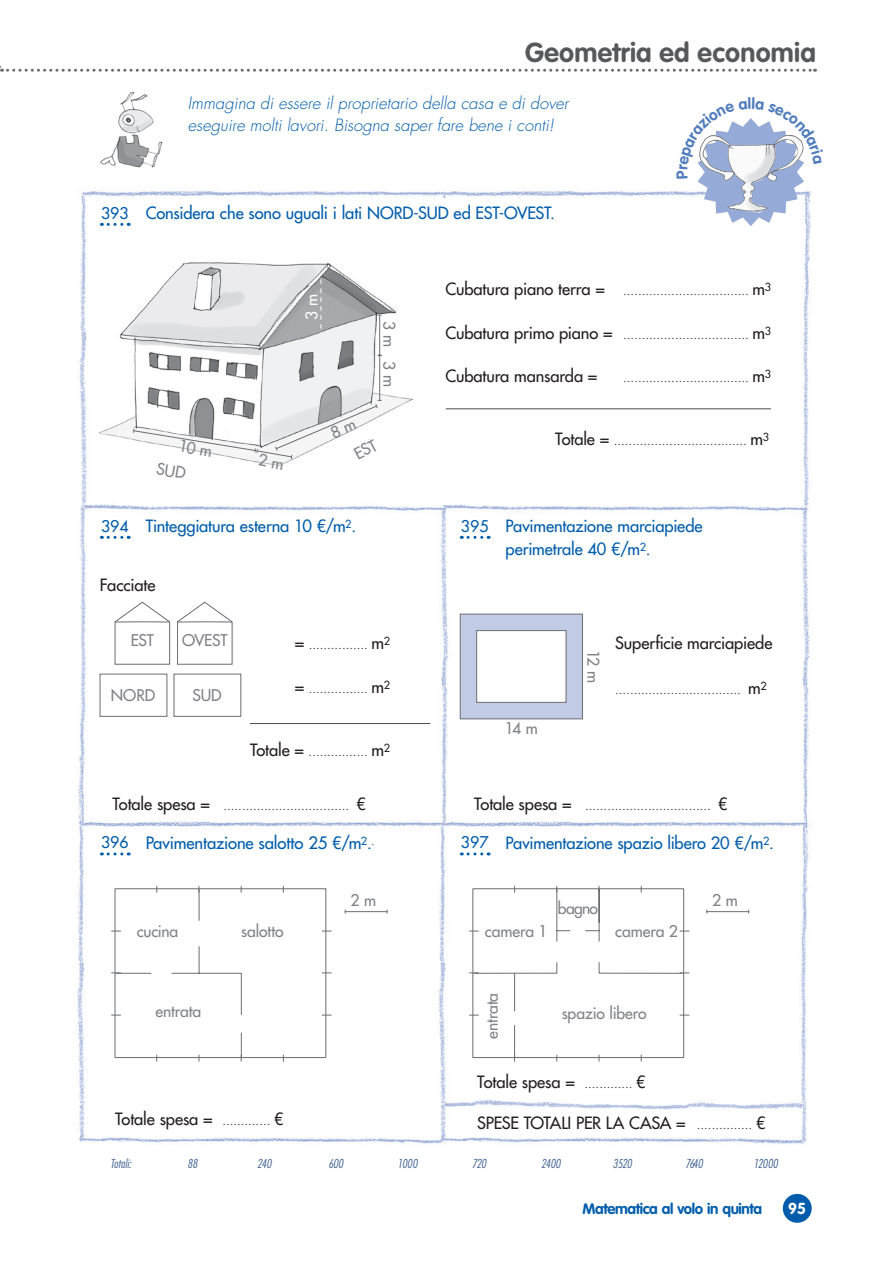
<style>
.page{position:relative;width:893px;height:1263px;background:#fff}
.page>*{position:absolute;margin:0;border:0;box-sizing:border-box;transform-origin:0 0}
.t1{font:700 27px "VAG Rounded Std";letter-spacing:.01em;color:#57585a}
.t2{font:500 16.65px "Futura Std";letter-spacing:-.005em;color:#015dab}
.t3{font:500 16.5px/22.5px "Futura Std";letter-spacing:-.005em;color:#015dab}
.t4{font:500 16.5px "Futura Std";letter-spacing:-.01em;color:#231f20}
.t5{font:italic 300 16.5px/22.5px "Futura Std";color:#015dab}
.t6{font:500 15.75px/26.1px "Futura Std";letter-spacing:-.01em;color:#808285}
.t7{font:500 15.75px "Futura Std";letter-spacing:.01em;color:#015dab}
.t8{font:700 15.75px "VAG Rounded Std";color:#fff}
.t9{font:500 15.75px "Futura Std";color:#fff}
.t10{font:700 15px "VAG Rounded Std";letter-spacing:-.025em;color:#015dab}
.t11{font:12px "Futura Std";color:#3e3e3f}
.t12{font:italic 300 condensed 12px "Futura Std";letter-spacing:-.01em;color:#3b5e92}
.s1{font-weight:500;font-size:16.5px;color:#231f20}
.s2{font-size:16.5px}
.s3{font-weight:400;font-size:12px;color:#3e3e3f}
</style>
<div class="page">
<div style="left:783px;top:1194px;width:29px;height:29px;background:#015dab;border-radius:50%"></div>
<img style="left:77px;top:191px;width:734px;height:953px">
<img style="left:100px;top:254px;width:315px;height:218px">
<svg style="left:321px;top:279px;width:1px;height:50px"></svg>
<svg style="left:0;top:65px;width:816px;height:7px"></svg>
<div style="left:438px;top:199px;width:12px;height:306px;background:#fff"></div>
<hr style="left:379px;top:355px;width:1px;height:45px;background:#6c6d70">
<hr style="left:379px;top:315px;width:1px;height:40px;background:#6c6d70">
<hr style="left:345px;top:911px;width:42px;height:1px;background:#6c6d70">
<hr style="left:707px;top:911px;width:42px;height:1px;background:#6c6d70">
<svg style="left:101px;top:206px;width:28px;height:20px"></svg>
<svg style="left:101px;top:517px;width:28px;height:22px"></svg>
<svg style="left:101px;top:835px;width:28px;height:20px"></svg>
<svg style="left:461px;top:519px;width:28px;height:20px"></svg>
<svg style="left:461px;top:835px;width:29px;height:20px"></svg>
<hr style="left:446px;top:408px;width:325px;height:1px;background:#4b4c4d">
<hr style="left:250px;top:723px;width:180px;height:1px;background:#4b4c4d">
<svg style="left:99px;top:673px;width:143px;height:44px"></svg>
<svg style="left:112px;top:886px;width:130px;height:175px"></svg>
<svg style="left:469px;top:886px;width:220px;height:175px"></svg>
<img style="left:100px;top:92px;width:63px;height:76px">
<div style="left:460px;top:614px;width:123px;height:105px;background:#c1cbe6;border:1px solid #6c6d70"></div>
<div style="left:476px;top:630px;width:90px;height:73px;background:#fff;border:1px solid #6c6d70"></div>
<svg style="left:114px;top:601px;width:119px;height:64px"></svg>
<img style="left:446px;top:1095px;width:356px;height:26px">
<svg style="left:133px;top:400px;width:248px;height:70px"></svg>
<svg style="left:676px;top:118px;width:135px;height:108px"></svg>
<h1 class="t1" style="left:525px;top:37px;width:292px">Geometria ed economia</h1>
<h3 class="t5" style="left:188px;top:92px;width:382px">Immagina di essere il proprietario della casa e di dover eseguire molti lavori. Bisogna saper fare bene i conti!</h3>
<h3 class="t7" style="left:101px;top:203px;width:29px">393</h3>
<h3 class="t3" style="left:146px;top:202px;width:411px">Considera che sono uguali i lati NORD-SUD ed EST-OVEST.</h3>
<h3 class="t9" style="left:302px;top:320px;width:27px;rotate:-90deg">3 m</h3>
<h3 class="t7" style="left:101px;top:516px;width:29px">394</h3>
<h3 class="t6" style="left:163px;top:430px;width:53px;text-indent:18px;rotate:9deg">10 m<br>SUD</h3>
<h3 class="t3" style="left:146px;top:515px;width:212px">Tinteggiatura esterna 10 €/m<sup>2</sup>.</h3>
<h3 class="t6" style="left:402px;top:321px;width:27px;rotate:90deg">3 m</h3>
<h3 class="t6" style="left:402px;top:361px;width:27px;rotate:90deg">3 m</h3>
<p class="t11" style="left:446px;top:283px;width:327px"><span class="s1">Cubatura piano terra =</span> .................................. <span class="s1">m</span><sup>3</sup></p>
<p class="t11" style="left:446px;top:327px;width:327px"><span class="s1">Cubatura primo piano =</span> .................................. <span class="s1">m</span><sup>3</sup></p>
<h3 class="t4" style="left:446px;top:366px;width:153px">Cubatura mansarda =</h3>
<p class="t11" style="left:623px;top:370px;width:149px">.................................. <span class="s1">m</span><sup>3</sup></p>
<p class="t11" style="left:555px;top:433px;width:215px"><span class="s1">Totale =</span> .................................... <span class="s1">m</span><sup>3</sup></p>
<h3 class="t7" style="left:461px;top:516px;width:29px">395</h3>
<h3 class="t3" style="left:506px;top:515px;width:198px">Pavimentazione marciapiede perimetrale 40 €/m<sup>2</sup>.</h3>
<h3 class="t4" style="left:100px;top:574px;width:57px">Facciate</h3>
<h3 class="t6" style="left:131px;top:627px;width:25px">EST</h3>
<h3 class="t6" style="left:111px;top:682px;width:46px">NORD</h3>
<h3 class="t6" style="left:182px;top:627px;width:47px">OVEST</h3>
<h3 class="t6" style="left:193px;top:682px;width:31px">SUD</h3>
<p class="t11" style="left:295px;top:637px;width:97px"><span class="s1">=</span> ................ <span class="s1">m</span><sup>2</sup></p>
<p class="t11" style="left:295px;top:681px;width:97px"><span class="s1">=</span> ................ <span class="s1">m</span><sup>2</sup></p>
<p class="t11" style="left:250px;top:744px;width:141px"><span class="s1">Totale =</span> ................ <span class="s1">m</span><sup>2</sup></p>
<h3 class="t6" style="left:505px;top:715px;width:35px">14 m</h3>
<h3 class="t6" style="left:606px;top:650px;width:35px;rotate:90deg">12 m</h3>
<h3 class="t4" style="left:615px;top:633px;width:159px">Superficie marciapiede</h3>
<p class="t11" style="left:615px;top:682px;width:153px">.................................. <span class="s1">m</span><sup>2</sup></p>
<p class="t11" style="left:112px;top:797px;width:255px"><span class="s1">Totale spesa =</span> .................................. <span class="s1">€</span></p>
<p class="t11" style="left:474px;top:797px;width:255px"><span class="s1">Totale spesa =</span> .................................. <span class="s1">€</span></p>
<h3 class="t7" style="left:101px;top:832px;width:29px">396</h3>
<h2 class="t2" style="left:146px;top:832px;width:230px">Pavimentazione salotto 25 €/m<sup>2</sup><span class="s2">.</span><sup>.</sup></h2>
<h3 class="t7" style="left:461px;top:832px;width:29px">397</h3>
<h3 class="t3" style="left:506px;top:831px;width:270px">Pavimentazione spazio libero 20 €/m<sup>2</sup>.</h3>
<h3 class="t6" style="left:350px;top:887px;width:27px">2 m</h3>
<h3 class="t6" style="left:712px;top:887px;width:27px">2 m</h3>
<h3 class="t6" style="left:558px;top:895px;width:42px">bagno</h3>
<h3 class="t6" style="left:241px;top:918px;width:44px">salotto</h3>
<h3 class="t6" style="left:137px;top:918px;width:43px">cucina</h3>
<h3 class="t6" style="left:485px;top:918px;width:64px">camera 1</h3>
<h3 class="t6" style="left:615px;top:918px;width:64px">camera 2</h3>
<h3 class="t6" style="left:156px;top:999px;width:47px">entrata</h3>
<h3 class="t6" style="left:479px;top:1039px;width:47px;rotate:-90deg">entrata</h3>
<h3 class="t6" style="left:562px;top:1000px;width:86px">spazio libero</h3>
<h3 class="t4" style="left:115px;top:1108px;width:170px">Totale spesa = <span class="s3">.............</span> €</h3>
<h3 class="t4" style="left:477px;top:1071px;width:170px">Totale spesa = <span class="s3">.............</span> €</h3>
<h3 class="t4" style="left:477px;top:1113px;width:290px">SPESE TOTALI PER LA CASA = <span class="s3">...............</span> €</h3>
<p class="t12" style="left:110px;top:1156px;width:22px">Totali:</p>
<p class="t12" style="left:188px;top:1156px;width:11px">88</p>
<p class="t12" style="left:257px;top:1156px;width:16px">240</p>
<p class="t12" style="left:328px;top:1156px;width:16px">600</p>
<p class="t12" style="left:398px;top:1156px;width:21px">1000</p>
<p class="t12" style="left:472px;top:1156px;width:16px">720</p>
<p class="t12" style="left:541px;top:1156px;width:21px">2400</p>
<p class="t12" style="left:613px;top:1156px;width:20px">3520</p>
<p class="t12" style="left:685px;top:1156px;width:19px">7640</p>
<p class="t12" style="left:754px;top:1156px;width:26px">12000</p>
<p class="t10" style="left:583px;top:1200px;width:181px">Matematica al volo in quinta</p>
<h3 class="t8" style="left:788px;top:1199px;width:19px">95</h3>
</div>
